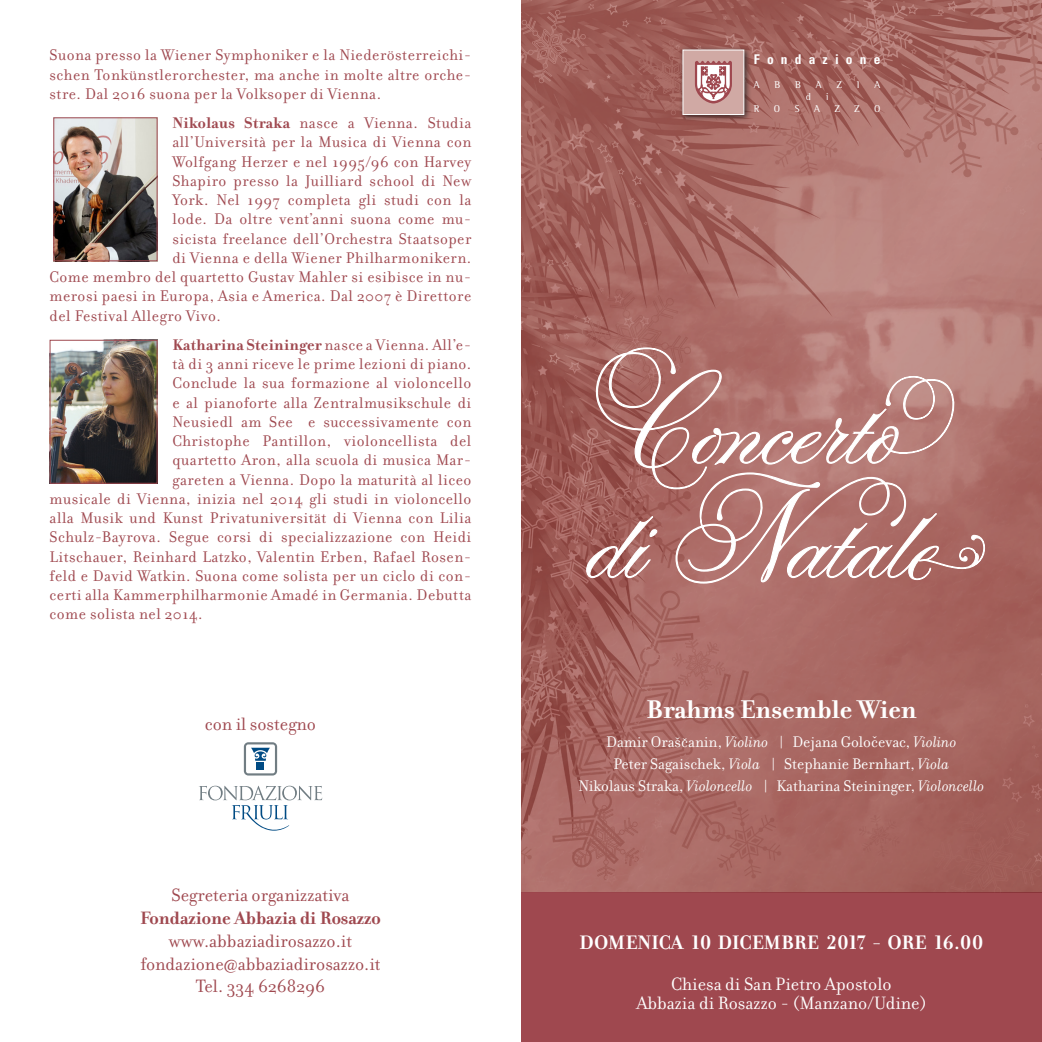
<style>
.page{position:relative;width:1042px;height:1042px;background:#fff}
.page>*{position:absolute;margin:0;border:0;box-sizing:border-box;transform-origin:0 0}
.t1{font:153.3px "Parfumerie Script Pro";color:#fff}
.t2{font:700 27.65px "Filosofia OT";color:#fff}
.t3{font:700 21px "Filosofia OT";color:#fff}
.t4{font:19.25px "Filosofia OT";color:#9f484f}
.Rientro_corpo_del_te{font:19.25px "Filosofia OT";color:#fff}
.t5{font:700 19.25px "Filosofia OT";color:#9f484f}
.t6{font:16.62px/19.2px "Filosofia OT";letter-spacing:.03em;color:#9f484f;text-align:justify}
.t7{font:700 16.62px "Filosofia OT";letter-spacing:.02em;color:#9f484f}
.t8{font:16.45px "Filosofia OT";color:#fff}
.t9{font:700 condensed 13.47px "Univers LT Std";letter-spacing:.535em;color:#fff}
.t10{font:10.15px "Rotis Semi Serif Std";color:#fff}
.s1{font-weight:700}
.s2{font-weight:400}
.s3{font-style:italic}
.s4{font-style:italic;font-size:16.62px}
</style>
<div class="page">
<img style="left:521px;top:0;width:521px;height:893px">
<div style="left:521px;top:893px;width:521px;height:149px;background:#9f484f"></div>
<img style="left:55px;top:119px;width:101px;height:140px">
<div style="left:53px;top:117px;width:105px;height:144px;border:1px solid #9f484f"></div>
<img style="left:52px;top:342px;width:104px;height:140px">
<div style="left:50px;top:340px;width:108px;height:144px;border:1px solid #9f484f"></div>
<svg style="left:199px;top:786px;width:123px;height:45px"></svg>
<svg style="left:244px;top:742px;width:33px;height:33px"></svg>
<div style="left:679px;top:46px;width:72px;height:76px;background:#231f20;opacity:.75"></div>
<div style="left:682px;top:50px;width:62px;height:65px;background:#d0a9a4;border:1px solid #fff"></div>
<svg style="left:695px;top:61px;width:37px;height:42px;background:#ca9c9f"></svg>
<svg style="left:585px;top:347px;width:400px;height:237px;background:#b47c77"></svg>
<p class="t6" style="left:50px;top:46px;width:423px">Suona presso la Wiener Symphoniker e la Niederösterreichi&shy;schen Tonkünstlerorchester, ma anche in molte altre orche&shy;stre. Dal 2016 suona per la Volksoper di Vienna.</p>
<p class="t6" style="left:172px;top:113px;width:300px"><span class="s1">Nikolaus Straka</span> nasce a Vienna. Studia</p>
<p class="t6" style="left:172px;top:133px;width:300px">all’Università per la Musica di Vienna con</p>
<p class="t6" style="left:172px;top:152px;width:300px">Wolfgang Herzer e nel 1995/96 con Harvey</p>
<p class="t6" style="left:172px;top:171px;width:300px">Shapiro presso la Juilliard school di New</p>
<p class="t6" style="left:172px;top:190px;width:300px">York. Nel 1997 completa gli studi con la</p>
<p class="t6" style="left:172px;top:210px;width:300px">lode. Da oltre vent’anni suona come mu-</p>
<p class="t6" style="left:172px;top:229px;width:300px">sicista freelance dell’Orchestra Staatsoper</p>
<p class="t6" style="left:172px;top:248px;width:300px">di Vienna e della Wiener Philharmonikern.</p>
<p class="t6" style="left:50px;top:267px;width:423px">Come membro del quartetto Gustav Mahler si esibisce in nu-</p>
<p class="t6" style="left:50px;top:287px;width:423px">merosi paesi in Europa, Asia e America. Dal 2007 è Direttore</p>
<p class="t6" style="left:50px;top:306px;width:173px">del Festival Allegro Vivo.</p>
<p class="t7" style="left:172px;top:335px;width:300px">Katharina Steininger <span class="s2">nasce a Vienna. All’e-</span></p>
<p class="t6" style="left:172px;top:354px;width:300px">tà di 3 anni riceve le prime lezioni di piano.</p>
<p class="t6" style="left:172px;top:374px;width:300px">Conclude la sua formazione al violoncello</p>
<p class="t6" style="left:172px;top:393px;width:300px">e al pianoforte alla Zentralmusikschule di</p>
<p class="t6" style="left:172px;top:412px;width:300px">Neusiedl am See e successivamente con</p>
<p class="t6" style="left:172px;top:431px;width:300px">Christophe Pantillon, violoncellista del</p>
<p class="t6" style="left:172px;top:451px;width:300px">quartetto Aron, alla scuola di musica Mar-</p>
<p class="t6" style="left:172px;top:470px;width:300px">gareten a Vienna. Dopo la maturità al liceo</p>
<p class="t6" style="left:50px;top:489px;width:423px">musicale di Vienna, inizia nel 2014 gli studi in violoncello</p>
<p class="t6" style="left:50px;top:508px;width:423px">alla Musik und Kunst Privatuniversität di Vienna con Lilia</p>
<p class="t6" style="left:50px;top:528px;width:423px">Schulz-Bayrova. Segue corsi di specializzazione con Heidi</p>
<p class="t6" style="left:50px;top:547px;width:423px">Litschauer, Reinhard Latzko, Valentin Erben, Rafael Rosen-</p>
<p class="t6" style="left:50px;top:566px;width:423px">feld e David Watkin. Suona come solista per un ciclo di con-</p>
<p class="t6" style="left:50px;top:585px;width:423px">certi alla Kammerphilharmonie Amadé in Germania. Debutta</p>
<p class="t6" style="left:50px;top:605px;width:155px">come solista nel 2014.</p>
<p class="t4" style="left:205px;top:713px;width:113px">con il sostegno</p>
<p class="t4" style="left:171px;top:884px;width:180px">Segreteria organizzativa</p>
<p class="t5" style="left:140px;top:906px;width:242px">Fondazione Abbazia di Rosazzo</p>
<p class="t4" style="left:169px;top:930px;width:185px">www.abbaziadirosazzo.it</p>
<p class="t4" style="left:140px;top:953px;width:242px">fondazione@abbaziadirosazzo.it</p>
<p class="t4" style="left:196px;top:975px;width:131px">Tel. 334 6268296</p>
<p class="t9" style="left:754px;top:51px;width:128px">Fondazione</p>
<p class="t10" style="left:754px;top:78px;width:7px">A</p>
<p class="t10" style="left:774px;top:78px;width:7px">B</p>
<p class="t10" style="left:795px;top:78px;width:7px">B</p>
<p class="t10" style="left:816px;top:78px;width:7px">A</p>
<p class="t10" style="left:836px;top:78px;width:7px">Z</p>
<p class="t10" style="left:857px;top:78px;width:4px">I</p>
<p class="t10" style="left:874px;top:78px;width:7px">A</p>
<p class="t10" style="left:806px;top:90px;width:7px">d</p>
<p class="t10" style="left:826px;top:90px;width:4px">i</p>
<p class="t10" style="left:754px;top:102px;width:7px">R</p>
<p class="t10" style="left:774px;top:102px;width:8px">O</p>
<p class="t10" style="left:795px;top:102px;width:6px">S</p>
<p class="t10" style="left:814px;top:102px;width:7px">A</p>
<p class="t10" style="left:834px;top:102px;width:7px">Z</p>
<p class="t10" style="left:854px;top:102px;width:7px">Z</p>
<p class="t10" style="left:874px;top:102px;width:8px">O</p>
<p class="t1" style="left:606px;top:321px;width:335px">Concerto</p>
<p class="t1" style="left:591px;top:435px;width:353px">di Natale</p>
<p class="t2" style="left:646px;top:692px;width:272px">Brahms Ensemble Wien</p>
<p class="t8" style="left:606px;top:733px;width:352px">Damir Orašcˇanin, <span class="s3">Violino</span> <span class="s4">|</span> Dejana Golocˇevac, <span class="s3">Violino</span></p>
<p class="t8" style="left:613px;top:755px;width:338px">Peter Sagaischek, <span class="s3">Viola</span> <span class="s4">|</span> Stephanie Bernhart, <span class="s3">Viola</span></p>
<p class="t8" style="left:578px;top:777px;width:407px">Nikolaus Straka, <span class="s3">Violoncello</span> <span class="s4">|</span> Katharina Steininger, <span class="s3">Violoncello</span></p>
<p class="t3" style="left:579px;top:930px;width:406px">DOMENICA 10 DICEMBRE 2017 - ORE 16.00</p>
<p class="Rientro_corpo_del_te" style="left:671px;top:973px;width:222px">Chiesa di San Pietro Apostolo</p>
<p class="Rientro_corpo_del_te" style="left:636px;top:992px;width:292px">Abbazia di Rosazzo - (Manzano/Udine)</p>
</div>
